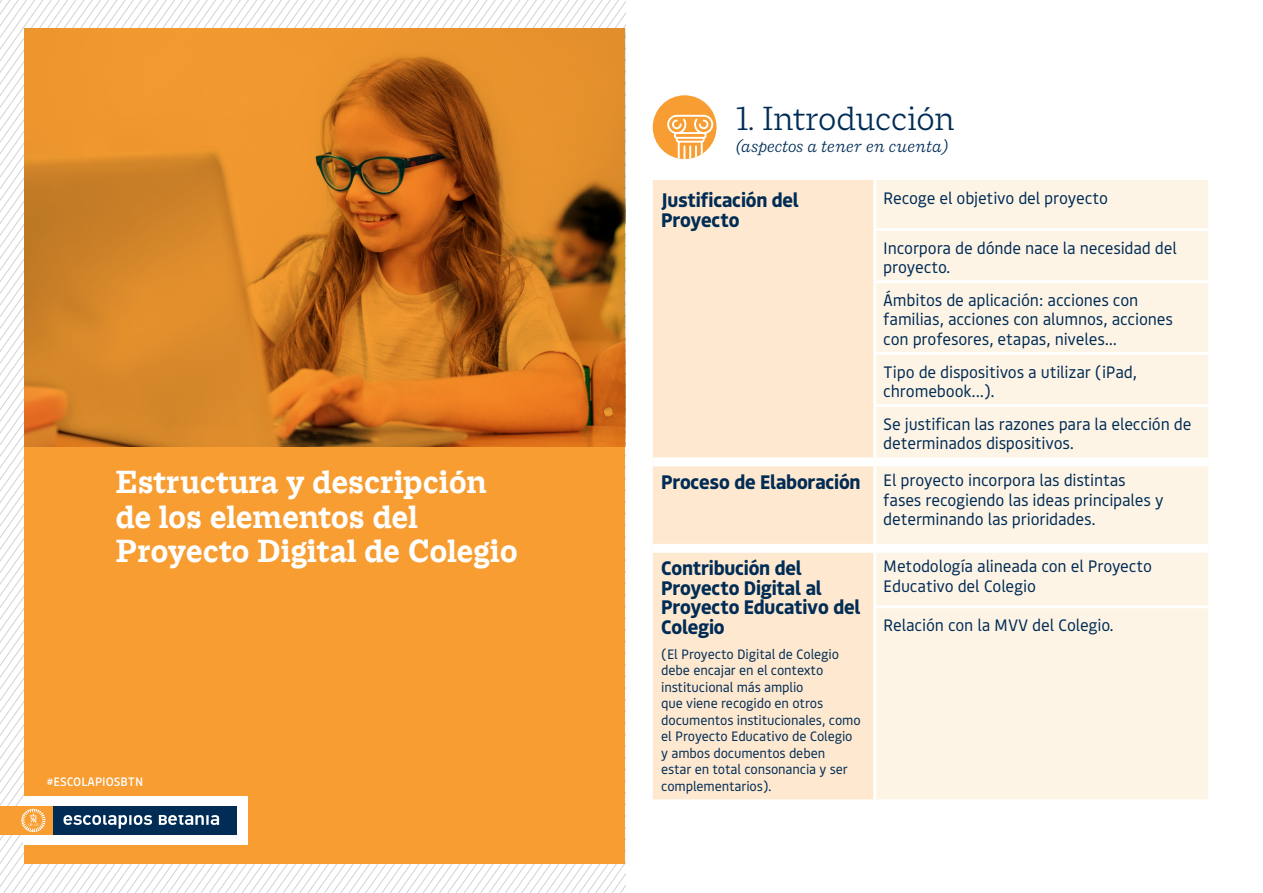
<style>
.page{position:relative;width:1263px;height:893px;background:#fff}
.page>*{position:absolute;margin:0;border:0;box-sizing:border-box;transform-origin:0 0}
.t1{font:300 36px "Macklin Slab";color:#002c55}
.t2{font:700 34.5px "Macklin Slab";color:#fff}
.titulito{font:700 19.5px/19.5px "Bould";letter-spacing:-.01em;color:#002c55}
.t3{font:italic 300 18px "Macklin Slab";color:#002c55}
.t4{font:16.5px/19.5px "Bould";letter-spacing:-.01em;color:#002c55}
.t5{font:13.5px/16.5px "Bould";letter-spacing:-.01em;color:#002c55}
.titulo{font:500 12.15px "Bould";color:#fff}
</style>
<div class="page">
<div style="left:653px;top:180px;width:220px;height:619px;background:#fee8cf"></div>
<div style="left:876px;top:180px;width:332px;height:619px;background:#fef4e6"></div>
<hr style="left:873px;top:228px;width:335px;height:3px;background:#fff">
<hr style="left:873px;top:280px;width:335px;height:3px;background:#fff">
<hr style="left:873px;top:352px;width:335px;height:3px;background:#fff">
<hr style="left:873px;top:404px;width:335px;height:3px;background:#fff">
<hr style="left:873px;top:605px;width:335px;height:3px;background:#fff">
<div style="left:653px;top:457px;width:222px;height:9px;background:#fff"></div>
<div style="left:653px;top:544px;width:222px;height:9px;background:#fff"></div>
<div style="left:875px;top:457px;width:333px;height:9px;background:#fff"></div>
<div style="left:875px;top:544px;width:333px;height:9px;background:#fff"></div>
<svg style="left:581px;top:0;width:44px;height:893px"></svg>
<div style="left:25px;top:29px;width:600px;height:835px;background:#f89d31"></div>
<div style="left:24px;top:796px;width:224px;height:49px;background:#fff"></div>
<div style="left:21px;top:806px;width:216px;height:29px;background:#002c55"></div>
<div style="left:0;top:806px;width:53px;height:29px;background:#f89d31"></div>
<svg style="left:0;top:0;width:46px;height:893px"></svg>
<svg style="left:63px;top:815px;width:156px;height:14px"></svg>
<div style="left:653px;top:95px;width:63px;height:64px;background:#f89d31;border-radius:50%"></div>
<svg style="left:667px;top:115px;width:47px;height:44px"></svg>
<img style="left:25px;top:29px;width:600px;height:417px">
<p class="t2" style="left:115px;top:462px;width:373px">Estructura y descripción</p>
<p class="t2" style="left:115px;top:496px;width:304px">de los elementos del</p>
<p class="t2" style="left:115px;top:531px;width:404px">Proyecto Digital de Colegio</p>
<p class="titulo" style="left:47px;top:773px;width:98px">#ESCOLAPIOSBTN</p>
<p class="t1" style="left:736px;top:98px;width:220px">1. Introducción</p>
<p class="t3" style="left:736px;top:135px;width:214px">(aspectos a tener en cuenta)</p>
<p class="titulito" style="left:661px;top:189px;width:139px">Justificación del<br>Proyecto</p>
<p class="t4" style="left:883px;top:188px;width:226px">Recoge el objetivo del proyecto</p>
<p class="t4" style="left:883px;top:237px;width:295px">Incorpora de dónde nace la necesidad del proyecto.</p>
<p class="t4" style="left:883px;top:289px;width:291px">Ámbitos de aplicación: acciones con familias, acciones con alumnos, acciones con profesores, etapas, niveles...</p>
<p class="t4" style="left:883px;top:361px;width:255px">Tipo de dispositivos a utilizar (iPad, chromebook...).</p>
<p class="t4" style="left:883px;top:413px;width:310px">Se justifican las razones para la elección de determinados dispositivos.</p>
<p class="titulito" style="left:661px;top:471px;width:201px">Proceso de Elaboración</p>
<p class="t4" style="left:883px;top:470px;width:282px">El proyecto incorpora las distintas fases recogiendo las ideas principales y determinando las prioridades.</p>
<p class="titulito" style="left:661px;top:557px;width:201px">Contribución del<br>Proyecto Digital al<br>Proyecto Educativo del<br>Colegio</p>
<p class="t5" style="left:661px;top:645px;width:201px">(El Proyecto Digital de Colegio debe encajar en el contexto institucional más amplio<br>que viene recogido en otros documentos institucionales, como el Proyecto Educativo de Colegio y ambos documentos deben<br>estar en total consonancia y ser complementarios).</p>
<p class="t4" style="left:883px;top:556px;width:270px">Metodología alineada con el Proyecto<br>Educativo del Colegio</p>
<p class="t4" style="left:883px;top:615px;width:232px">Relación con la MVV del Colegio.</p>
</div>
